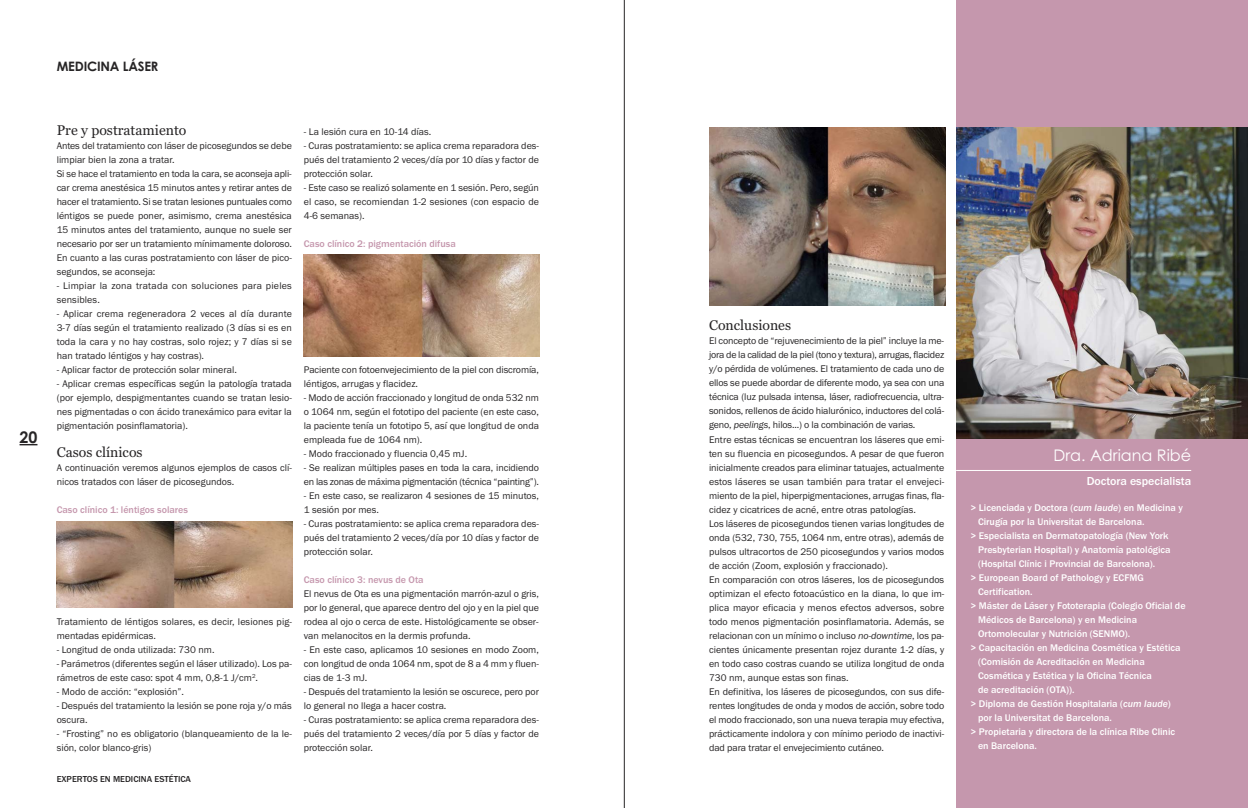
<style>
.page{position:relative;width:1248px;height:808px;background:#fff}
.page>*{position:absolute;margin:0;border:0;box-sizing:border-box;transform-origin:0 0}
.t1{font:16px "Century Gothic";color:#fff}
.t2{font:700 16px "Century Gothic";color:#272526}
.t3{font:14px "Georgia";color:#272526}
.t4{font:700 13px "Century Gothic";letter-spacing:-.015em;color:#272526}
.t5{font:500 12px "Franklin Gothic";color:#fff}
.t6{font:10px/14px "Franklin Gothic";color:#272526}
.t7{font:500 10px "Franklin Gothic";color:#fff}
.t8{font:10px/14px "Franklin Gothic";letter-spacing:-.02em;color:#272526}
.t9{font:500 10px "Franklin Gothic";color:#c597ad}
.t10{font:10px/14px "Franklin Gothic";letter-spacing:.02em;color:#272526}
.t11{font:500 9px "Franklin Gothic";color:#272526}
.s1{font-style:italic}
</style>
<div class="page">
<svg style="left:20px;top:444px;width:17px;height:1px"></svg>
<hr style="left:623px;top:0;width:1px;height:808px;background:#272526">
<div style="left:956px;top:0;width:291px;height:808px;background:#c597ad"></div>
<img style="left:956px;top:128px;width:291px;height:311px">
<hr style="left:956px;top:470px;width:235px;height:1px;background:#fff">
<img style="left:57px;top:521px;width:235px;height:87px">
<img style="left:304px;top:255px;width:235px;height:101px">
<img style="left:709px;top:127px;width:236px;height:178px">
<h3 class="t4" style="left:57px;top:61px;width:103px">MEDICINA LÁSER</h3>
<h1 class="t2" style="left:20px;top:431px;width:19px">20</h1>
<h2 class="t3" style="left:57px;top:124px;width:131px">Pre y postratamiento</h2>
<p class="t6" style="left:57px;top:140px;width:237px">Antes del tratamiento con láser de picosegundos se debe limpiar bien la zona a tratar.<br>Si se hace el tratamiento en toda la cara, se aconseja apli&shy;car crema anestésica 15 minutos antes y retirar antes de hacer el tratamiento. Si se tratan lesiones puntuales como léntigos se puede poner, asimismo, crema anestésica 15 minutos antes del tratamiento, aunque no suele ser necesario por ser un tratamiento mínimamente doloroso.<br>En cuanto a las curas postratamiento con láser de pico&shy;segundos, se aconseja:</p>
<p class="t10" style="left:57px;top:280px;width:237px">- Limpiar la zona tratada con soluciones para pieles sensibles.</p>
<p class="t6" style="left:57px;top:308px;width:237px;text-align:justify">- Aplicar crema regeneradora 2 veces al día durante 3-7 días según el tratamiento realizado (3 días si es en toda la cara y no hay costras, solo rojez; y 7 días si se han tratado léntigos y hay costras).</p>
<p class="t6" style="left:57px;top:364px;width:182px">- Aplicar factor de protección solar mineral.</p>
<p class="t6" style="left:57px;top:378px;width:237px;text-align:justify">- Aplicar cremas específicas según la patología tratada (por ejemplo, despigmentantes cuando se tratan lesio&shy;nes pigmentadas o con ácido tranexámico para evitar la pigmentación posinflamatoria).</p>
<h2 class="t3" style="left:57px;top:446px;width:87px">Casos clínicos</h2>
<p class="t6" style="left:57px;top:462px;width:237px">A continuación veremos algunos ejemplos de casos clí&shy;nicos tratados con láser de picosegundos.</p>
<p class="t9" style="left:57px;top:506px;width:133px">Caso clínico 1: léntigos solares</p>
<p class="t6" style="left:57px;top:616px;width:237px">Tratamiento de léntigos solares, es decir, lesiones pig&shy;mentadas epidérmicas.</p>
<p class="t6" style="left:57px;top:644px;width:159px">- Longitud de onda utilizada: 730 nm.</p>
<p class="t6" style="left:57px;top:658px;width:237px">- Parámetros (diferentes según el láser utilizado). Los pa&shy;rámetros de este caso: spot 4 mm, 0,8-1 J/cm<sup>2</sup>.</p>
<p class="t6" style="left:57px;top:686px;width:129px">- Modo de acción: “explosión”.</p>
<p class="t6" style="left:57px;top:700px;width:237px">- Después del tratamiento la lesión se pone roja y/o más oscura.</p>
<p class="t6" style="left:57px;top:728px;width:237px">- “Frosting” no es obligatorio (blanqueamiento de la le&shy;sión, color blanco-gris)</p>
<p class="t11" style="left:57px;top:776px;width:136px">EXPERTOS EN MEDICINA ESTÉTICA</p>
<p class="t6" style="left:304px;top:126px;width:129px">- La lesión cura en 10-14 días.</p>
<p class="t6" style="left:304px;top:140px;width:237px;text-align:justify">- Curas postratamiento: se aplica crema reparadora des&shy;pués del tratamiento 2 veces/día por 10 días y factor de protección solar.</p>
<p class="t6" style="left:304px;top:182px;width:237px;text-align:justify">- Este caso se realizó solamente en 1 sesión. Pero, según el caso, se recomiendan 1-2 sesiones (con espacio de 4-6 semanas).</p>
<p class="t9" style="left:304px;top:240px;width:153px">Caso clínico 2: pigmentación difusa</p>
<p class="t6" style="left:304px;top:364px;width:237px">Paciente con fotoenvejecimiento de la piel con discromía, léntigos, arrugas y flacidez.</p>
<p class="t6" style="left:304px;top:392px;width:237px;text-align:justify">- Modo de acción fraccionado y longitud de onda 532 nm o 1064 nm, según el fototipo del paciente (en este caso, la paciente tenía un fototipo 5, así que longitud de onda empleada fue de 1064 nm).</p>
<p class="t6" style="left:304px;top:448px;width:165px">- Modo fraccionado y fluencia 0,45 mJ.</p>
<p class="t8" style="left:304px;top:462px;width:237px">- Se realizan múltiples pases en toda la cara, incidiendo en las zonas de máxima pigmentación (técnica “painting”).</p>
<p class="t6" style="left:304px;top:490px;width:237px">- En este caso, se realizaron 4 sesiones de 15 minutos,<br>1 sesión por mes.</p>
<p class="t6" style="left:304px;top:518px;width:237px;text-align:justify">- Curas postratamiento: se aplica crema reparadora des&shy;pués del tratamiento 2 veces/día por 10 días y factor de protección solar.</p>
<p class="t9" style="left:304px;top:576px;width:121px">Caso clínico 3: nevus de Ota</p>
<p class="t6" style="left:304px;top:588px;width:237px;text-align:justify">El nevus de Ota es una pigmentación marrón-azul o gris, por lo general, que aparece dentro del ojo y en la piel que rodea al ojo o cerca de este. Histológicamente se obser&shy;van melanocitos en la dermis profunda.</p>
<p class="t6" style="left:304px;top:644px;width:237px;text-align:justify">- En este caso, aplicamos 10 sesiones en modo Zoom, con longitud de onda 1064 nm, spot de 8 a 4 mm y fluen&shy;cias de 1-3 mJ.</p>
<p class="t6" style="left:304px;top:686px;width:237px">- Después del tratamiento la lesión se oscurece, pero por lo general no llega a hacer costra.</p>
<p class="t6" style="left:304px;top:714px;width:237px;text-align:justify">- Curas postratamiento: se aplica crema reparadora des&shy;pués del tratamiento 2 veces/día por 5 días y factor de protección solar.</p>
<h2 class="t3" style="left:709px;top:320px;width:83px">Conclusiones</h2>
<p class="t6" style="left:709px;top:335px;width:237px">El concepto de “rejuvenecimiento de la piel” incluye la me&shy;jora de la calidad de la piel (tono y textura), arrugas, flacidez y/o pérdida de volúmenes. El tratamiento de cada uno de ellos se puede abordar de diferente modo, ya sea con una técnica (luz pulsada intensa, láser, radiofrecuencia, ultra&shy;sonidos, rellenos de ácido hialurónico, inductores del colá&shy;geno, <span class="s1">peelings</span>, hilos...) o la combinación de varias.<br>Entre estas técnicas se encuentran los láseres que emi&shy;ten su fluencia en picosegundos. A pesar de que fueron inicialmente creados para eliminar tatuajes, actualmente estos láseres se usan también para tratar el envejeci&shy;miento de la piel, hiperpigmentaciones, arrugas finas, fla&shy;cidez y cicatrices de acné, entre otras patologías.<br>Los láseres de picosegundos tienen varias longitudes de onda (532, 730, 755, 1064 nm, entre otras), además de pulsos ultracortos de 250 picosegundos y varios modos de acción (Zoom, explosión y fraccionado).<br>En comparación con otros láseres, los de picosegundos optimizan el efecto fotoacústico en la diana, lo que im&shy;plica mayor eficacia y menos efectos adversos, sobre todo menos pigmentación posinflamatoria. Además, se relacionan con un mínimo o incluso <span class="s1">no-downtime</span>, los pa&shy;cientes únicamente presentan rojez durante 1-2 días, y en todo caso costras cuando se utiliza longitud de onda 730 nm, aunque estas son finas.<br>En definitiva, los láseres de picosegundos, con sus dife&shy;rentes longitudes de onda y modos de acción, sobre todo el modo fraccionado, son una nueva terapia muy efectiva, prácticamente indolora y con mínimo periodo de inactivi&shy;dad para tratar el envejecimiento cutáneo.</p>
<h1 class="t1" style="left:1053px;top:450px;width:139px">Dra. Adriana Ribé</h1>
<p class="t5" style="left:1086px;top:477px;width:106px">Doctora especialista</p>
<p class="t7" style="left:970px;top:505px;width:214px">&gt; Licenciada y Doctora (<span class="s1">cum laude</span>) en Medicina y</p>
<p class="t7" style="left:977px;top:519px;width:168px">Cirugía por la Universitat de Barcelona.</p>
<p class="t7" style="left:970px;top:533px;width:199px">&gt; Especialista en Dermatopatología (New York</p>
<p class="t7" style="left:977px;top:547px;width:194px">Presbyterian Hospital) y Anatomía patológica</p>
<p class="t7" style="left:977px;top:561px;width:179px">(Hospital Clínic i Provincial de Barcelona).</p>
<p class="t7" style="left:970px;top:575px;width:175px">&gt; European Board of Pathology y ECFMG</p>
<p class="t7" style="left:977px;top:589px;width:56px">Certification.</p>
<p class="t7" style="left:970px;top:603px;width:216px">&gt; Máster de Láser y Fototerapia (Colegio Oficial de</p>
<p class="t7" style="left:977px;top:617px;width:160px">Médicos de Barcelona) y en Medicina</p>
<p class="t7" style="left:977px;top:631px;width:154px">Ortomolecular y Nutrición (SENMO).</p>
<p class="t7" style="left:970px;top:645px;width:211px">&gt; Capacitación en Medicina Cosmética y Estética</p>
<p class="t7" style="left:977px;top:659px;width:168px">(Comisión de Acreditación en Medicina</p>
<p class="t7" style="left:977px;top:673px;width:175px">Cosmética y Estética y la Oficina Técnica</p>
<p class="t7" style="left:977px;top:687px;width:98px">de acreditación (OTA)).</p>
<p class="t7" style="left:970px;top:701px;width:202px">&gt; Diploma de Gestión Hospitalaria (<span class="s1">cum laude</span>)</p>
<p class="t7" style="left:977px;top:715px;width:135px">por la Universitat de Barcelona.</p>
<p class="t7" style="left:970px;top:729px;width:206px">&gt; Propietaria y directora de la clínica Ribe Clinic</p>
<p class="t7" style="left:977px;top:743px;width:60px">en Barcelona.</p>
</div>
